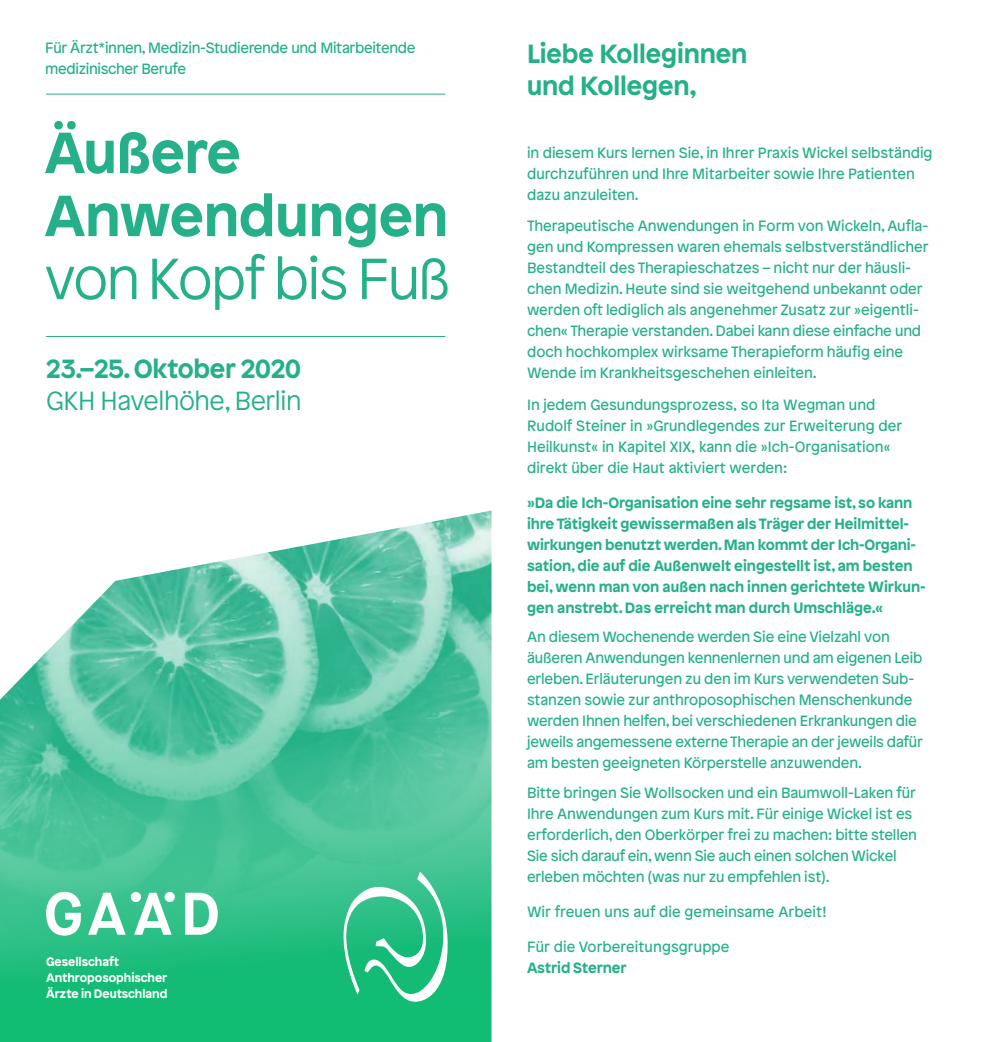
<style>
.page{position:relative;width:983px;height:1042px;background:#fff}
.page>*{position:absolute;margin:0;border:0;box-sizing:border-box;transform-origin:0 0}
.t1{font:700 57.75px/63px "Patron";letter-spacing:-.005em;color:#25b08a}
.t2{font:300 57.75px "Patron";letter-spacing:-.035em;color:#25b08a}
.t3{font:700 26.25px/31.5px "Patron";letter-spacing:-.005em;color:#25b08a}
.t4{font:300 26.25px "Patron";letter-spacing:-.015em;color:#25b08a}
.t5{font:14.88px/21px "Patron";letter-spacing:-.005em;color:#25b08a}
.t6{font:700 14.88px/21px "Patron";letter-spacing:-.005em;color:#25b08a}
.t7{font:700 12.25px/15.8px "Patron";color:#fff}
</style>
<div class="page">
<hr style="left:46px;top:336px;width:399px;height:1px;background:#25b08a">
<hr style="left:46px;top:94px;width:399px;height:1px;background:#25b08a">
<svg style="left:0;top:510px;width:491px;height:532px;background:#5fc9a4"></svg>
<svg style="left:333px;top:872px;width:131px;height:135px;background:#41c791"></svg>
<svg style="left:46px;top:892px;width:172px;height:43px"></svg>
<p class="t5" style="left:45px;top:36px;width:371px">Für Ärzt*innen, Medizin-Studierende und Mitarbeitende medizinischer Berufe</p>
<h1 class="t1" style="left:45px;top:116px;width:405px">Äußere<br>Anwendungen</h1>
<h1 class="t2" style="left:45px;top:238px;width:407px">von Kopf bis Fuß</h1>
<h2 class="t3" style="left:46px;top:351px;width:257px">23.–25. Oktober 2020</h2>
<h2 class="t4" style="left:46px;top:382px;width:257px">GKH Havelhöhe, Berlin</h2>
<p class="t7" style="left:46px;top:953px;width:123px">Gesellschaft<br>Anthroposophischer<br>Ärzte in Deutschland</p>
<h2 class="t3" style="left:527px;top:36px;width:222px">Liebe Kolleginnen und Kollegen,</h2>
<p class="t5" style="left:527px;top:141px;width:407px">in diesem Kurs lernen Sie, in Ihrer Praxis Wickel selbständig durchzuführen und Ihre Mitarbeiter sowie Ihre Patienten dazu anzuleiten.</p>
<p class="t5" style="left:527px;top:214px;width:403px">Therapeutische Anwendungen in Form von Wickeln, Aufla&shy;gen und Kompressen waren ehemals selbstverständlicher Bestandteil des Therapieschatzes – nicht nur der häusli&shy;chen Medizin. Heute sind sie weitgehend unbekannt oder werden oft lediglich als angenehmer Zusatz zur »eigentli&shy;chen« Therapie verstanden. Dabei kann diese einfache und doch hochkomplex wirksame Therapieform häufig eine Wende im Krankheitsgeschehen einleiten.</p>
<p class="t5" style="left:527px;top:393px;width:376px">In jedem Gesundungsprozess, so Ita Wegman und Rudolf Steiner in »Grundlegendes zur Erweiterung der Heilkunst« in Kapitel XIX, kann die »Ich-Organisation« direkt über die Haut aktiviert werden:</p>
<p class="t6" style="left:527px;top:491px;width:400px">»Da die Ich-Organisation eine sehr regsame ist, so kann ihre Tätigkeit gewissermaßen als Träger der Heilmittel&shy;wirkungen benutzt werden. Man kommt der Ich-Organi&shy;sation, die auf die Außenwelt eingestellt ist, am besten bei, wenn man von außen nach innen gerichtete Wirkun&shy;gen anstrebt. Das erreicht man durch Umschläge.«</p>
<p class="t5" style="left:527px;top:626px;width:397px">An diesem Wochenende werden Sie eine Vielzahl von äußeren Anwendungen kennenlernen und am eigenen Leib erleben. Erläuterungen zu den im Kurs verwendeten Sub&shy;stanzen sowie zur anthroposophischen Menschenkunde werden Ihnen helfen, bei verschiedenen Erkrankungen die jeweils angemessene externe Therapie an der jeweils dafür am besten geeigneten Körperstelle anzuwenden.</p>
<p class="t5" style="left:527px;top:781px;width:391px">Bitte bringen Sie Wollsocken und ein Baumwoll-Laken für Ihre Anwendungen zum Kurs mit. Für einige Wickel ist es erforderlich, den Oberkörper frei zu machen: bitte stellen Sie sich darauf ein, wenn Sie auch einen solchen Wickel erleben möchten (was nur zu empfehlen ist).</p>
<p class="t5" style="left:527px;top:900px;width:301px">Wir freuen uns auf die gemeinsame Arbeit!</p>
<p class="t5" style="left:527px;top:935px;width:204px">Für die Vorbereitungsgruppe</p>
<p class="t6" style="left:527px;top:956px;width:101px">Astrid Sterner</p>
</div>
